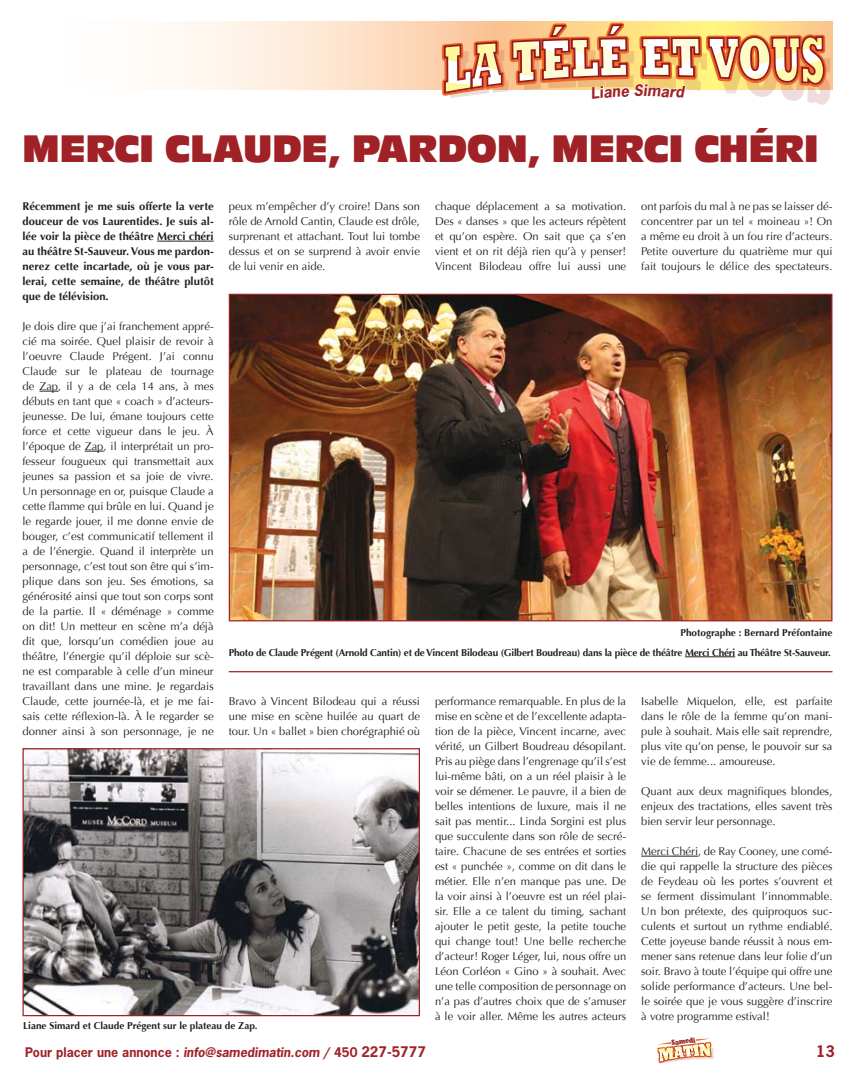
<style>
.page{position:relative;width:855px;height:1080px;background:#fff}
.page>*{position:absolute;margin:0;border:0;box-sizing:border-box;transform-origin:0 0}
.t1{font:40px "CA Olive";color:#a02226}
.t2{font:700 15px "News Gothic";color:#a02226}
.t3{font:700 12.5px "News Gothic";color:#a02226}
.t4{font:11.25px/15px "Optima";color:#231f20;text-align:justify}
.t5{font:700 11.25px/15px "Optima";color:#231f20;text-align:justify}
.t6{font:700 10px/19.5px "Optima";letter-spacing:-.02em;color:#231f20;text-align:right}
.t7{font:700 10px "Optima";color:#231f20}
.t8{font:800 7.62px "Rockwell";color:#971b1e;scale:.73 1}
.s1{font-style:italic}
.s2{font-size:13.75px}
</style>
<div class="page">
<svg style="left:657px;top:1039px;width:57px;height:25px"></svg>
<svg style="left:169px;top:21px;width:267px;height:69px;background:#fde8d6"></svg>
<hr style="left:157px;top:241px;width:57px;height:1px;background:#231f20">
<svg style="left:40px;top:391px;width:18px;height:1px"></svg>
<svg style="left:85px;top:451px;width:19px;height:1px"></svg>
<hr style="left:641px;top:856px;width:57px;height:1px;background:#231f20">
<img style="left:231px;top:296px;width:599px;height:323px">
<hr style="left:685px;top:657px;width:50px;height:1px;background:#231f20">
<hr style="left:229px;top:671px;width:603px;height:1px;background:#a02226">
<img style="left:24px;top:750px;width:394px;height:264px">
<div style="left:22px;top:748px;width:398px;height:268px;border:1px solid #a02226"></div>
<svg style="left:436px;top:21px;width:397px;height:84px"></svg>
<h1 class="t1" style="left:23px;top:122px;width:798px">MERCI CLAUDE, PARDON, MERCI CHÉRI</h1>
<p class="t5" style="left:22px;top:199px;width:193px">Récemment je me suis offerte la verte douceur de vos Laurentides. Je suis al&shy;lée voir la pièce de théâtre Merci chéri au théâtre St-Sauveur. Vous me pardon&shy;nerez cette incartade, où je vous par&shy;lerai, cette semaine, de théâtre plutôt que de télévision.</p>
<p class="t4" style="left:22px;top:319px;width:193px">Je dois dire que j’ai franchement appré&shy;cié ma soirée. Quel plaisir de revoir à l’oeuvre Claude Prégent. J’ai connu Claude sur le plateau de tournage de Zap, il y a de cela 14 ans, à mes débuts en tant que « coach » d’acteurs&shy;jeunesse. De lui, émane toujours cette force et cette vigueur dans le jeu. À l’époque de Zap, il interprétait un pro&shy;fesseur fougueux qui transmettait aux jeunes sa passion et sa joie de vivre.<br>Un personnage en or, puisque Claude a cette flamme qui brûle en lui. Quand je le regarde jouer, il me donne envie de bouger, c’est communicatif tellement il a de l’énergie. Quand il interprète un personnage, c’est tout son être qui s’im&shy;plique dans son jeu. Ses émotions, sa générosité ainsi que tout son corps sont de la partie. Il « déménage » comme on dit! Un metteur en scène m’a déjà dit que, lorsqu’un comédien joue au théâtre, l’énergie qu’il déploie sur scè&shy;ne est comparable à celle d’un mineur travaillant dans une mine. Je regardais Claude, cette journée-là, et je me fai&shy;sais cette réflexion-là. À le regarder se donner ainsi à son personnage, je ne</p>
<p class="t4" style="left:641px;top:199px;width:193px">ont parfois du mal à ne pas se laisser dé&shy;concentrer par un tel « moineau »! On a même eu droit à un fou rire d’acteurs.<br>Petite ouverture du quatrième mur qui fait toujours le délice des spectateurs.</p>
<p class="t4" style="left:229px;top:199px;width:193px">peux m’empêcher d’y croire! Dans son rôle de Arnold Cantin, Claude est drôle, surprenant et attachant. Tout lui tombe dessus et on se surprend à avoir envie de lui venir en aide.</p>
<p class="t4" style="left:435px;top:199px;width:193px">chaque déplacement a sa motivation.<br>Des « danses » que les acteurs répètent et qu’on espère. On sait que ça s’en vient et on rit déjà rien qu’à y penser!<br>Vincent Bilodeau offre lui aussi une</p>
<p class="t6" style="left:229px;top:623px;width:605px">Photographe : Bernard Préfontaine<br>Photo de Claude Prégent (Arnold Cantin) et de Vincent Bilodeau (Gilbert Boudreau) dans la pièce de théâtre Merci Chéri au Théâtre St-Sauveur.</p>
<p class="t4" style="left:435px;top:694px;width:193px">performance remarquable. En plus de la mise en scène et de l’excellente adapta&shy;tion de la pièce, Vincent incarne, avec vérité, un Gilbert Boudreau désopilant.<br>Pris au piège dans l’engrenage qu’il s’est lui-même bâti, on a un réel plaisir à le voir se démener. Le pauvre, il a bien de belles intentions de luxure, mais il ne sait pas mentir... Linda Sorgini est plus que succulente dans son rôle de secré&shy;taire. Chacune de ses entrées et sorties est « punchée », comme on dit dans le métier. Elle n’en manque pas une. De la voir ainsi à l’oeuvre est un réel plai&shy;sir. Elle a ce talent du timing, sachant ajouter le petit geste, la petite touche qui change tout! Une belle recherche d’acteur! Roger Léger, lui, nous offre un Léon Corléon « Gino » à souhait. Avec une telle composition de personnage on n’a pas d’autres choix que de s’amuser à le voir aller. Même les autres acteurs</p>
<p class="t4" style="left:641px;top:694px;width:193px">Isabelle Miquelon, elle, est parfaite dans le rôle de la femme qu’on mani&shy;pule à souhait. Mais elle sait reprendre, plus vite qu’on pense, le pouvoir sur sa vie de femme... amoureuse.</p>
<p class="t4" style="left:641px;top:784px;width:193px">Quant aux deux magnifiques blondes, enjeux des tractations, elles savent très bien servir leur personnage.</p>
<p class="t4" style="left:641px;top:844px;width:193px">Merci Chéri, de Ray Cooney, une comé&shy;die qui rappelle la structure des pièces de Feydeau où les portes s’ouvrent et se ferment dissimulant l’innommable.<br>Un bon prétexte, des quiproquos suc&shy;culents et surtout un rythme endiablé.<br>Cette joyeuse bande réussit à nous em&shy;mener sans retenue dans leur folie d’un soir. Bravo à toute l’équipe qui offre une solide performance d’acteurs. Une bel&shy;le soirée que je vous suggère d’inscrire à votre programme estival!</p>
<p class="t4" style="left:229px;top:694px;width:193px">Bravo à Vincent Bilodeau qui a réussi une mise en scène huilée au quart de tour. Un « ballet » bien chorégraphié où</p>
<p class="t7" style="left:23px;top:1019px;width:236px">Liane Simard et Claude Prégent sur le plateau de Zap.</p>
<p class="t3" style="left:25px;top:1044px;width:402px">Pour placer une annonce : <span class="s1">info@samedimatin.com</span> / 450 <span class="s2">227-5777</span></p>
<p class="t8" style="left:671px;top:1038px;width:34px;rotate:-6deg">Samedi</p>
<h2 class="t2" style="left:816px;top:1041px;width:20px">13</h2>
</div>
